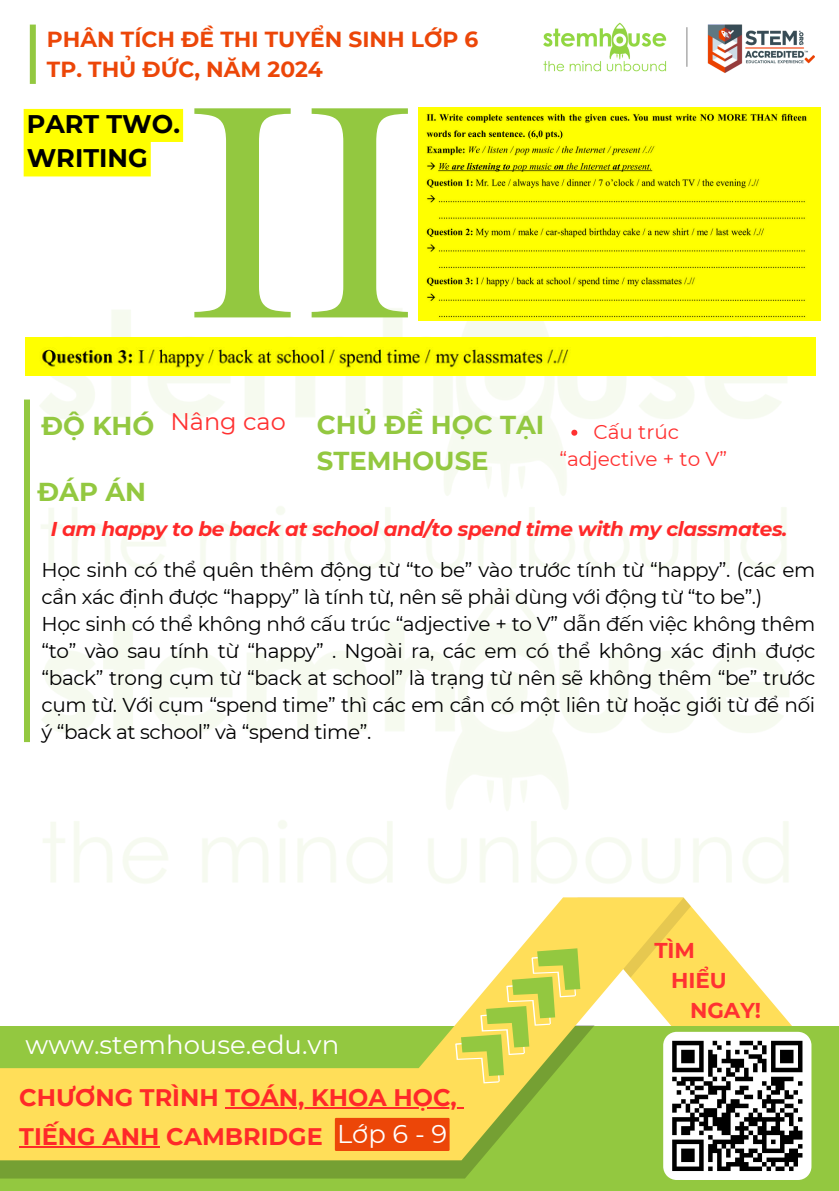
<style>
.page{position:relative;width:839px;height:1191px;background:#fff}
.page>*{position:absolute;margin:0;border:0;box-sizing:border-box;transform-origin:0 0}
.t1{font:304.4px "Times NRMT Pro";color:#93c840}
.t2{font:26px "Montserrat";color:#fff}
.t3{font:700 25.8px/36px "Montserrat";color:#93c840}
.t4{font:25.8px "Montserrat";color:#fff}
.t5{font:700 25.4px/34.4px "Montserrat";color:#000}
.t6{font:700 24px "Montserrat";color:#ff2929}
.t7{font:24px "Montserrat";color:#ff3131}
.t8{font:700 21.8px/30.4px "Montserrat";color:#ec4608}
.t9{font:700 21.4px "Montserrat";color:#ff3131}
.t10{font:20px/27px "Montserrat";letter-spacing:-.02em;color:#000}
.t11{font:italic 700 20px "Montserrat";letter-spacing:-.02em;color:#ff2929}
.t12{font:20px "Montserrat";color:#ff3131}
</style>
<div class="page">
<img style="left:543px;top:22px;width:271px;height:51px">
<div style="left:30px;top:25px;width:6px;height:59px;background:#93c840"></div>
<div style="left:0;top:1026px;width:838px;height:165px;background:#93c840"></div>
<svg style="left:0;top:1160px;width:335px;height:19px;background:#78a233"></svg>
<div style="left:0;top:1068px;width:335px;height:92px;background:#ffde59"></div>
<img style="left:24px;top:237px;width:797px;height:314px">
<div style="left:24px;top:400px;width:6px;height:342px;background:#93c840"></div>
<img style="left:418px;top:108px;width:402px;height:213px">
<hr style="left:225px;top:1107px;width:232px;height:2px;background:#ff2929">
<hr style="left:19px;top:1146px;width:140px;height:2px;background:#ff2929">
<svg style="left:335px;top:898px;width:476px;height:282px"></svg>
<svg style="left:24px;top:109px;width:159px;height:67px;background:#ffff1a"></svg>
<svg style="left:571px;top:430px;width:6px;height:6px"></svg>
<img style="left:26px;top:338px;width:789px;height:37px">
<p class="t8" style="left:47px;top:24px;width:433px">PHÂN TÍCH ĐỀ THI TUYỂN SINH LỚP 6<br>TP. THỦ ĐỨC, NĂM 2024</p>
<p class="t5" style="left:27px;top:107px;width:155px">PART TWO.<br>WRITING</p>
<h4 class="t1" style="left:184px;top:99px;width:236px">II</h4>
<p class="t3" style="left:42px;top:408px;width:114px">ĐỘ KHÓ</p>
<p class="t7" style="left:170px;top:407px;width:117px">Nâng cao</p>
<p class="t3" style="left:317px;top:407px;width:229px">CHỦ ĐỀ HỌC TẠI<br>STEMHOUSE</p>
<h2 class="t3" style="left:38px;top:474px;width:110px">ĐÁP ÁN</h2>
<p class="t12" style="left:593px;top:419px;width:87px">Cấu trúc</p>
<p class="t12" style="left:559px;top:446px;width:169px">“adjective + to V”</p>
<h3 class="t11" style="left:51px;top:517px;width:738px">I am happy to be back at school and/to spend time with my classmates.</h3>
<p class="t10" style="left:42px;top:556px;width:775px">Học sinh có thể quên thêm động từ “to be” vào trước tính từ “happy”. (các em cần xác định được “happy” là tính từ, nên sẽ phải dùng với động từ “to be”.)</p>
<h5 class="t10" style="left:42px;top:610px;width:775px;text-align:justify">Học sinh có thể không nhớ cấu trúc “adjective + to V” dẫn đến việc không thêm “to” vào sau tính từ “happy” . Ngoài ra, các em có thể không xác định được “back” trong cụm từ “back at school” là trạng từ nên sẽ không thêm “be” trước cụm từ. Với cụm “spend time” thì các em cần có một liên từ hoặc giới từ để nối ý “back at school” và “spend time”.</h5>
<h3 class="t9" style="left:654px;top:938px;width:42px">TÌM</h3>
<h2 class="t9" style="left:671px;top:967px;width:57px">HIỂU</h2>
<p class="t2" style="left:26px;top:1028px;width:315px">www.stemhouse.edu.vn</p>
<h2 class="t6" style="left:19px;top:1082px;width:439px">CHƯƠNG TRÌNH TOÁN, KHOA HỌC,</h2>
<p class="t6" style="left:19px;top:1121px;width:305px">TIẾNG ANH CAMBRIDGE</p>
<h2 class="t4" style="left:337px;top:1118px;width:112px">Lớp6-9</h2>
<h2 class="t9" style="left:690px;top:997px;width:72px">NGAY!</h2>
</div>
